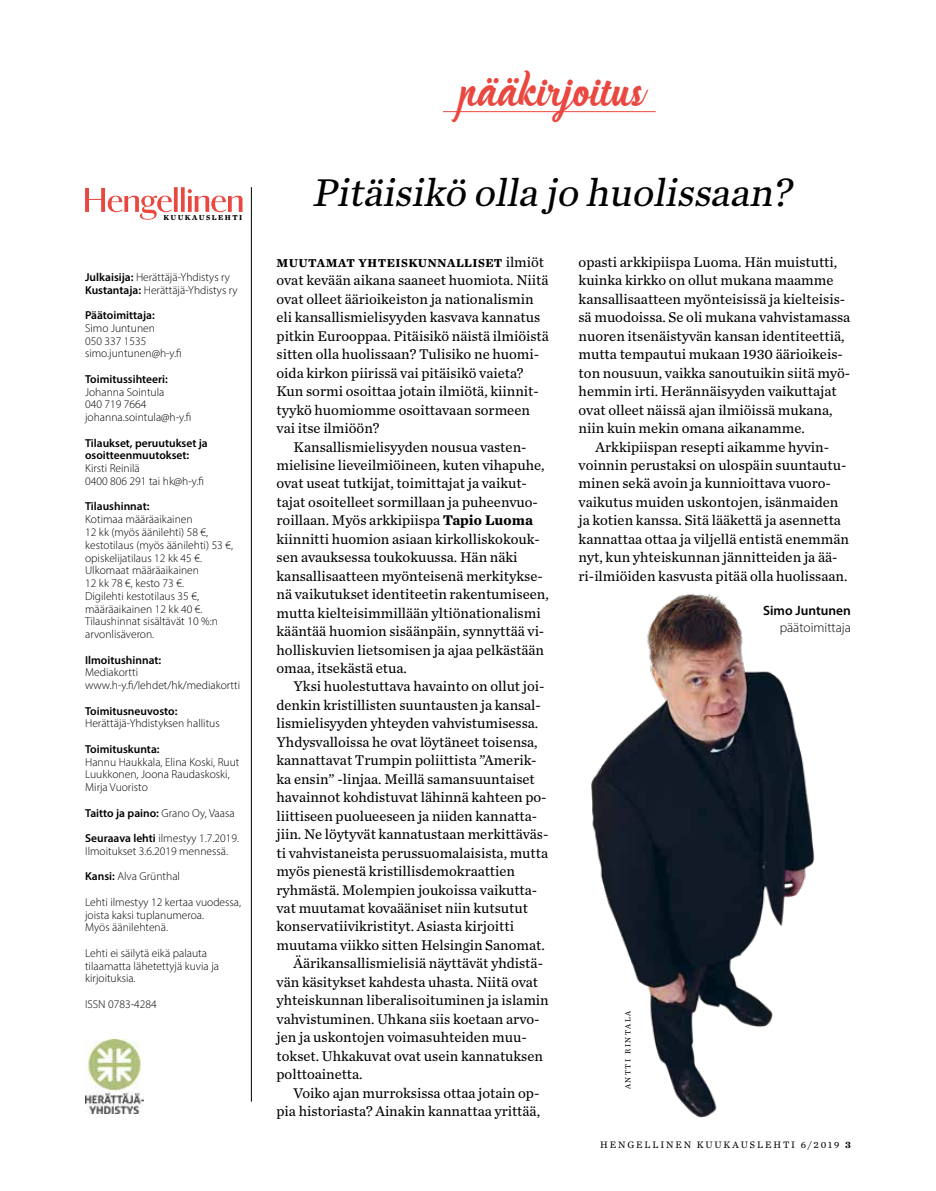
<style>
.page{position:relative;width:936px;height:1191px;background:#fff}
.page>*{position:absolute;margin:0;border:0;box-sizing:border-box;transform-origin:0 0}
.t1{font:42px "Handycheera";color:#e9473f}
.t2{font:italic 40.5px "Chronicle Text G2";color:#000}
.t3{font:14.7px/18.5px "Chronicle Text G2";color:#000}
.t4{font:300 13.5px "Myriad Pro";color:#000}
.t5{font:600 13.5px "Myriad Pro";color:#000}
.t6{font:700 12px "Chronicle Text G2";letter-spacing:.04em;color:#000}
.t7{font:300 11.55px/12.8px "Myriad Pro";color:#000}
.t8{font:600 11.55px/12.8px "Myriad Pro";color:#000}
.t9{font:9.75px "Chronicle Text G2";letter-spacing:.2em;color:#000}
.t10{font:7.8px "Chronicle Text G2";letter-spacing:.2em;color:#000}
.t11{font:700 7.5px "Chronicle Text G2";letter-spacing:.2em;color:#000}
.s1{font-weight:600}
.s2{font-weight:300}
.s3{font-weight:400;font-size:14.7px}
.s4{font-weight:700}
</style>
<div class="page">
<img style="left:591px;top:593px;width:224px;height:524px">
<hr style="left:251px;top:187px;width:1px;height:914px;background:#000">
<svg style="left:85px;top:187px;width:157px;height:33px"></svg>
<hr style="left:443px;top:111px;width:212px;height:1px;background:#e9473f">
<img style="left:86px;top:1040px;width:57px;height:73px">
<p class="t11" style="left:163px;top:212px;width:81px">KUUKAUSLEHTI</p>
<p class="t7" style="left:85px;top:270px;width:154px"><span class="s1">Julkaisija:</span> Herättäjä-Yhdistys ry<br><span class="s1">Kustantaja:</span> Herättäjä-Yhdistys ry</p>
<p class="t8" style="left:85px;top:308px;width:71px">Päätoimittaja:</p>
<p class="t7" style="left:85px;top:321px;width:98px">Simo Juntunen<br>050 337 1535 simo.juntunen@h-y.fi</p>
<p class="t8" style="left:85px;top:372px;width:84px">Toimitussihteeri:</p>
<p class="t7" style="left:85px;top:385px;width:108px">Johanna Sointula<br>040 719 7664 johanna.sointula@h-y.fi</p>
<p class="t8" style="left:85px;top:436px;width:124px">Tilaukset, peruutukset ja osoitteenmuutokset:</p>
<p class="t7" style="left:85px;top:462px;width:120px">Kirsti Reinilä<br>0400 806 291 tai hk@h-y.fi</p>
<p class="t8" style="left:85px;top:500px;width:66px">Tilaushinnat:</p>
<p class="t7" style="left:85px;top:513px;width:149px">Kotimaa määräaikainen<br>12 kk (myös äänilehti) 58 €, kestotilaus (myös äänilehti) 53 €, opiskelijatilaus 12 kk 45 €.<br>Ulkomaat määräaikainen<br>12 kk 78 €, kesto 73 €.<br>Digilehti kestotilaus 35 €, määräaikainen 12 kk 40 €.<br>Tilaushinnat sisältävät 10 %:n arvonlisäveron.</p>
<p class="t8" style="left:85px;top:653px;width:78px">Ilmoitushinnat:</p>
<p class="t7" style="left:85px;top:666px;width:157px">Mediakortti www.h-y.fi/lehdet/hk/mediakortti</p>
<p class="t8" style="left:85px;top:704px;width:94px">Toimitusneuvosto:</p>
<p class="t7" style="left:85px;top:717px;width:136px">Herättäjä-Yhdistyksen hallitus</p>
<p class="t8" style="left:85px;top:742px;width:76px">Toimituskunta:</p>
<p class="t7" style="left:85px;top:755px;width:156px">Hannu Haukkala, Elina Koski, Ruut<br>Luukkonen, Joona Raudaskoski,<br>Mirja Vuoristo</p>
<p class="t8" style="left:85px;top:806px;width:151px">Taitto ja paino: <span class="s2">Grano Oy, Vaasa</span></p>
<p class="t7" style="left:85px;top:831px;width:155px"><span class="s1">Seuraava lehti</span> ilmestyy 1.7.2019.<br>Ilmoitukset 3.6.2019 mennessä.</p>
<p class="t7" style="left:85px;top:870px;width:96px"><span class="s1">Kansi:</span> Alva Grünthal</p>
<p class="t7" style="left:85px;top:895px;width:157px">Lehti ilmestyy 12 kertaa vuodessa, joista kaksi tuplanumeroa.<br>Myös äänilehtenä.</p>
<p class="t7" style="left:85px;top:946px;width:135px">Lehti ei säilytä eikä palauta tilaamatta lähetettyjä kuvia ja kirjoituksia.</p>
<p class="t7" style="left:85px;top:997px;width:73px">ISSN 0783-4284</p>
<h1 class="t1" style="left:459px;top:61px;width:185px">pääkirjoitus</h1>
<h2 class="t2" style="left:312px;top:162px;width:490px">Pitäisikö olla j o huolissaan?</h2>
<p class="t6" style="left:276px;top:253px;width:269px">MUUTAMAT YHTEISKUNNALLISET <span class="s3">ilmiöt</span></p>
<p class="t3" style="left:276px;top:270px;width:273px">ovat kevään aikana saaneet huomiota. Niitä</p>
<p class="t3" style="left:276px;top:289px;width:258px">ovat olleet äärioikeiston ja nationalismin</p>
<p class="t3" style="left:276px;top:307px;width:265px">eli kansallismielisyyden kasvava kannatus</p>
<p class="t3" style="left:276px;top:326px;width:274px">pitkin Eurooppaa. Pitäisikö näistä ilmiöistä</p>
<p class="t3" style="left:276px;top:344px;width:264px">sitten olla huolissaan? Tulisiko ne huomi-</p>
<p class="t3" style="left:276px;top:363px;width:248px">oida kirkon piirissä vai pitäisikö vaieta?</p>
<p class="t3" style="left:276px;top:381px;width:264px">Kun sormi osoittaa jotain ilmiötä, kiinnit-</p>
<p class="t3" style="left:276px;top:400px;width:255px">tyykö huomiomme osoittavaan sormeen</p>
<p class="t3" style="left:276px;top:418px;width:104px">vai itse ilmiöön?</p>
<p class="t3" style="left:293px;top:436px;width:234px">Kansallismielisyyden nousua vasten-</p>
<p class="t3" style="left:276px;top:455px;width:269px">mielisine lieveilmiöineen, kuten vihapuhe,</p>
<p class="t3" style="left:276px;top:473px;width:252px">ovat useat tutkijat, toimittajat ja vaikut-</p>
<p class="t3" style="left:276px;top:492px;width:263px">tajat osoitelleet sormillaan ja puheenvuo-</p>
<p class="t3" style="left:276px;top:510px;width:258px">roillaan. Myös arkkipiispa <span class="s4">Tapio Luoma</span></p>
<p class="t3" style="left:276px;top:529px;width:265px">kiinnitti huomion asiaan kirkolliskokouk-</p>
<p class="t3" style="left:276px;top:547px;width:242px">sen avauksessa toukokuussa. Hän näki</p>
<p class="t3" style="left:276px;top:566px;width:268px">kansallisaatteen myönteisenä merkitykse-</p>
<p class="t3" style="left:276px;top:584px;width:274px">nä vaikutukset identiteetin rakentumiseen,</p>
<p class="t3" style="left:276px;top:602px;width:266px">mutta kielteisimmillään yltiönationalismi</p>
<p class="t3" style="left:276px;top:621px;width:269px">kääntää huomion sisäänpäin, synnyttää vi-</p>
<p class="t3" style="left:276px;top:639px;width:269px">holliskuvien lietsomisen ja ajaa pelkästään</p>
<p class="t3" style="left:276px;top:658px;width:132px">omaa, itsekästä etua.</p>
<p class="t3" style="left:293px;top:676px;width:252px">Yksi huolestuttava havainto on ollut joi-</p>
<p class="t3" style="left:276px;top:695px;width:266px">denkin kristillisten suuntausten ja kansal-</p>
<p class="t3" style="left:276px;top:713px;width:263px">lismielisyyden yhteyden vahvistumisessa.</p>
<p class="t3" style="left:276px;top:732px;width:262px">Yhdysvalloissa he ovat löytäneet toisensa,</p>
<p class="t3" style="left:276px;top:750px;width:261px">kannattavat Trumpin poliittista ”Amerik-</p>
<p class="t3" style="left:276px;top:769px;width:260px">ka ensin” -linjaa. Meillä samansuuntaiset</p>
<p class="t3" style="left:276px;top:787px;width:271px">havainnot kohdistuvat lähinnä kahteen po-</p>
<p class="t3" style="left:276px;top:805px;width:262px">liittiseen puolueeseen ja niiden kannatta-</p>
<p class="t3" style="left:276px;top:824px;width:273px">jiin. Ne löytyvät kannatustaan merkittäväs-</p>
<p class="t3" style="left:276px;top:842px;width:273px">ti vahvistaneista perussuomalaisista, mutta</p>
<p class="t3" style="left:276px;top:861px;width:240px">myös pienestä kristillisdemokraattien</p>
<p class="t3" style="left:276px;top:879px;width:262px">ryhmästä. Molempien joukoissa vaikutta-</p>
<p class="t3" style="left:276px;top:898px;width:253px">vat muutamat kovaääniset niin kutsutut</p>
<p class="t3" style="left:276px;top:916px;width:239px">konservatiivikristityt. Asiasta kirjoitti</p>
<p class="t3" style="left:276px;top:935px;width:270px">muutama viikko sitten Helsingin Sanomat.</p>
<p class="t3" style="left:293px;top:953px;width:251px">Äärikansallismielisiä näyttävät yhdistä-</p>
<p class="t3" style="left:276px;top:971px;width:263px">vän käsitykset kahdesta uhasta. Niitä ovat</p>
<p class="t3" style="left:276px;top:990px;width:274px">yhteiskunnan liberalisoituminen ja islamin</p>
<p class="t3" style="left:276px;top:1008px;width:264px">vahvistuminen. Uhkana siis koetaan arvo-</p>
<p class="t3" style="left:276px;top:1027px;width:252px">jen ja uskontojen voimasuhteiden muu-</p>
<p class="t3" style="left:276px;top:1045px;width:268px">tokset. Uhkakuvat ovat usein kannatuksen</p>
<p class="t3" style="left:276px;top:1064px;width:88px">polttoainetta.</p>
<p class="t3" style="left:293px;top:1082px;width:247px">Voiko ajan murroksissa ottaa jotain op-</p>
<p class="t3" style="left:276px;top:1101px;width:265px">pia historiasta? Ainakin kannattaa yrittää,</p>
<p class="t3" style="left:578px;top:252px;width:273px">opasti arkkipiispa Luoma. Hän muistutti, kuinka kirkko on ollut mukana maamme kansallisaatteen myönteisissä ja kielteisis&shy;sä muodoissa. Se oli mukana vahvistamassa nuoren itsenäistyvän kansan identiteettiä, mutta tempautui mukaan 1930 äärioikeis&shy;ton nousuun, vaikka sanoutuikin siitä myö&shy;hemmin irti. Herännäisyyden vaikuttajat ovat olleet näissä ajan ilmiöissä mukana, niin kuin mekin omana aikanamme.</p>
<p class="t3" style="left:578px;top:436px;width:272px;text-indent:17px">Arkkipiispan resepti aikamme hyvin&shy;voinnin perustaksi on ulospäin suuntautu&shy;minen sekä avoin ja kunnioittava vuoro&shy;vaikutus muiden uskontojen, isänmaiden ja kotien kanssa. Sitä lääkettä ja asennetta kannattaa ottaa ja viljellä entistä enemmän nyt, kun yhteiskunnan jännitteiden ja ää&shy;ri-ilmiöiden kasvusta pitää olla huolissaan.</p>
<p class="t5" style="left:763px;top:602px;width:89px">Simo Juntunen</p>
<p class="t4" style="left:779px;top:619px;width:73px">päätoimittaja</p>
<p class="t10" style="left:622px;top:1089px;width:80px;rotate:-90deg">ANTTI RINTALA</p>
<p class="t9" style="left:600px;top:1137px;width:252px">HENGELLINEN KUUKAUSLEHTI 6/2019 <span class="s4">3</span></p>
</div>
